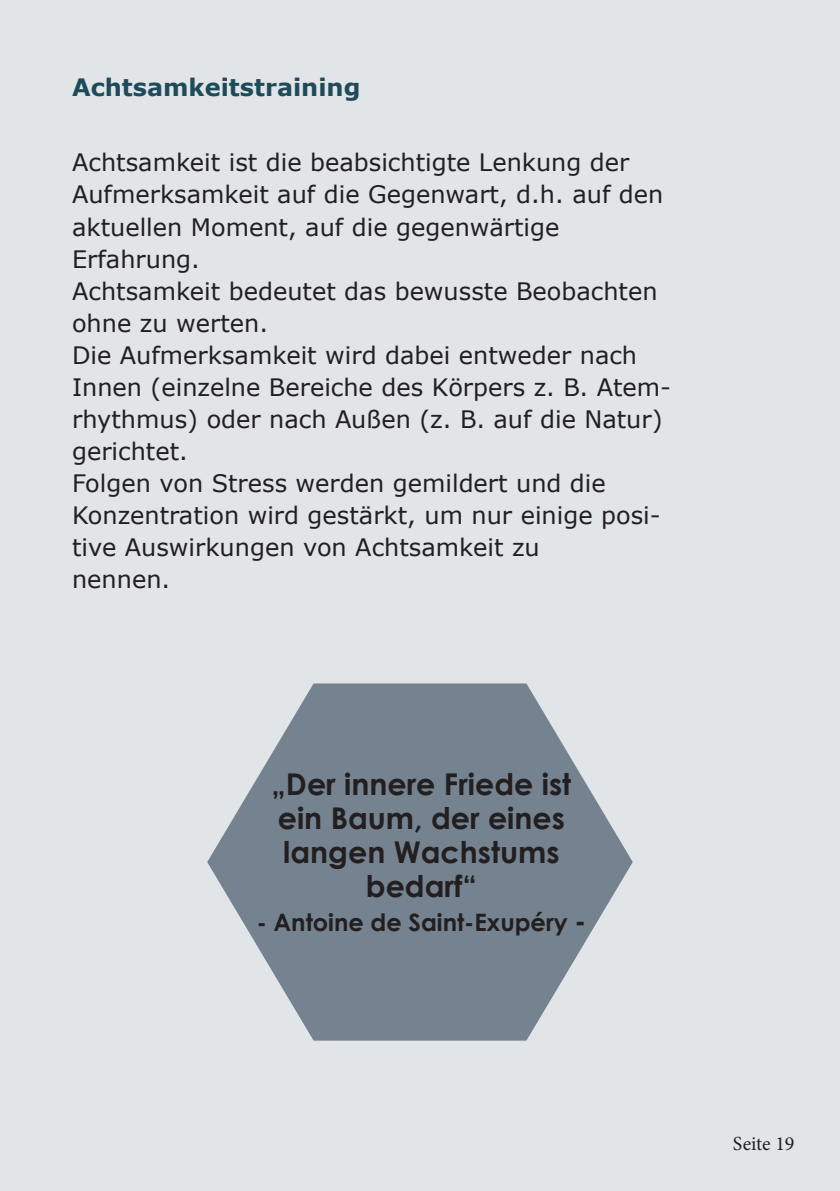
<style>
.page{position:relative;width:840px;height:1191px;background:#fff}
.page>*{position:absolute;margin:0;border:0;box-sizing:border-box;transform-origin:0 0}
.t1{font:700 30px/34px "Century Gothic";color:#231f20;text-align:center}
.t2{font:24px/32px "Verdana";color:#231f20}
.t3{font:700 24px "Century Gothic";color:#231f20}
.t4{font:700 24px "Verdana";color:#1e4a59}
.t5{font:20px "Minion Pro";color:#231f20}
.s1{font-size:28px}
</style>
<div class="page">
<div style="left:0;top:0;width:839px;height:1191px;background:#e1e5e7"></div>
<svg style="left:207px;top:683px;width:425px;height:357px;background:#8f9ba4"></svg>
<p class="t4" style="left:72px;top:70px;width:290px">Achtsamkeitstraining</p>
<p class="t2" style="left:72px;top:146px;width:600px">Achtsamkeit ist die beabsichtigte Lenkung der Aufmerksamkeit auf die Gegenwart, d.h. auf den aktuellen Moment, auf die gegenwärtige Erfahrung.<br>Achtsamkeit bedeutet das bewusste Beobachten ohne zu werten.<br>Die Aufmerksamkeit wird dabei entweder nach Innen (einzelne Bereiche des Körpers z. B. Atem&shy;rhythmus) oder nach Außen (z. B. auf die Natur) gerichtet.<br>Folgen von Stress werden gemildert und die Konzentration wird gestärkt, um nur einige posi&shy;tive Auswirkungen von Achtsamkeit zu<br>nennen.</p>
<p class="t1" style="left:271px;top:766px;width:301px">„Der innere Friede ist ein Baum, der eines langen Wachstums bedarf“</p>
<p class="t3" style="left:256px;top:904px;width:331px">- Antoine de Saint-Exupéry <span class="s1">-</span></p>
<p class="t5" style="left:732px;top:1130px;width:63px">Seite 19</p>
</div>
